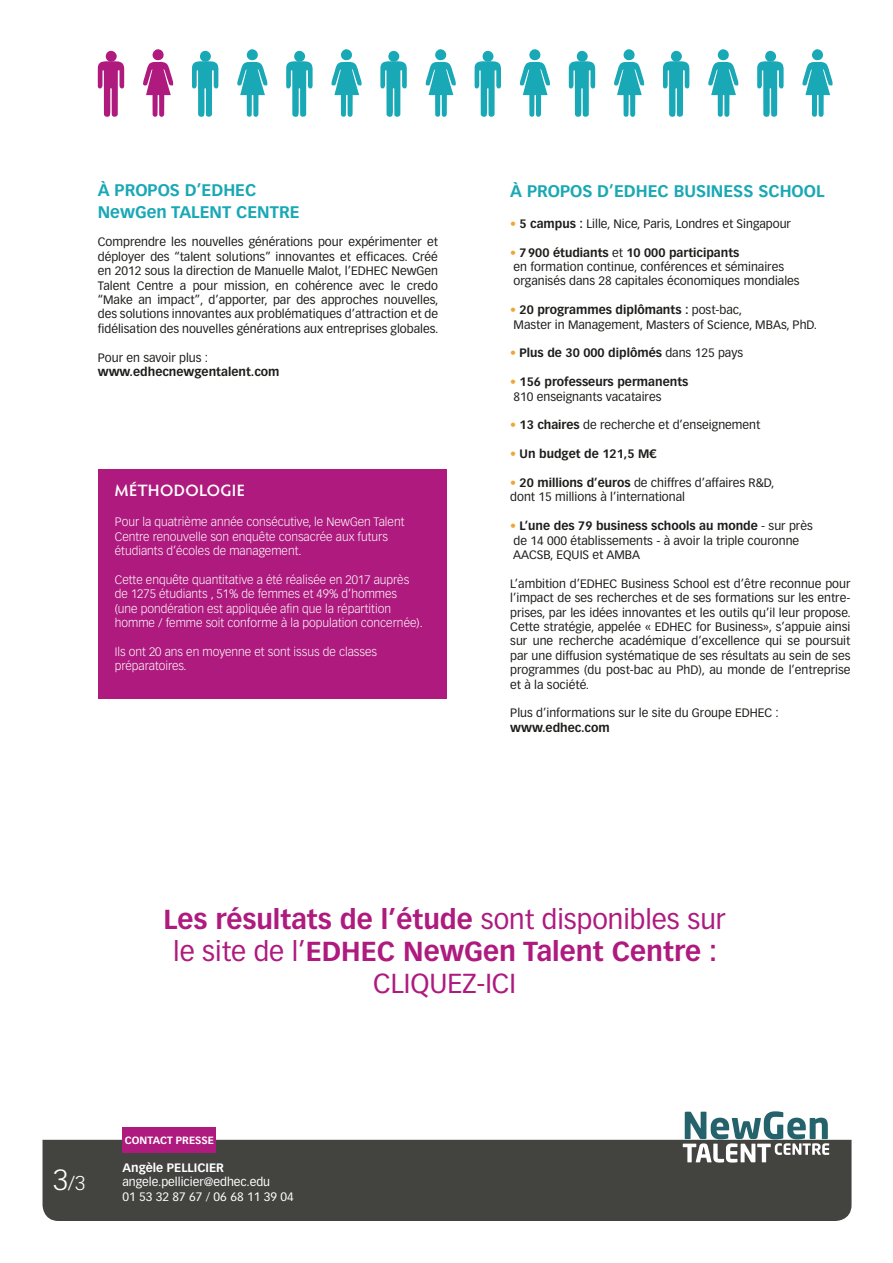
<style>
.page{position:relative;width:893px;height:1263px;background:#fff}
.page>*{position:absolute;margin:0;border:0;box-sizing:border-box;transform-origin:0 0}
.t1{font:700 27px/32.4px "Vectora LT Std";color:#ae1a7e;text-align:center}
.t2{font:300 19.5px "Vectora LT Std";color:#fff}
.t3{font:700 16.5px "Vectora LT Std";color:#19a8b5}
.t4{font:600 16.5px "Hypatia Sans Pro";letter-spacing:.02em;color:#fff}
.t5{font:12px/14.4px "Vectora LT Std";color:#1d1d1b;text-align:justify}
.t6{font:300 12px/14.4px "Vectora LT Std";color:#fff}
.t7{font:700 12px "Vectora LT Std";color:#1d1d1b}
.t8{font:12px "Vectora LT Std";color:#fff}
.t9{font:700 12px "Vectora LT Std";color:#fff}
.t10{font:700 10.35px "Vectora LT Std";color:#fff}
.s1{color:#efa636}
.s2{font-weight:700}
.s3{font-weight:400;color:#efa636}
.s4{font-weight:400}
.s5{font-size:28.5px}
</style>
<div class="page">
<div style="left:98px;top:469px;width:348px;height:230px;background:#ae1a7e"></div>
<div style="left:43px;top:1140px;width:808px;height:81px;background:#434340"></div>
<div style="left:122px;top:1127px;width:94px;height:25px;background:#ae1a7e"></div>
<svg style="left:98px;top:50px;width:26px;height:67px"></svg>
<svg style="left:143px;top:49px;width:31px;height:68px"></svg>
<svg style="left:192px;top:50px;width:26px;height:67px"></svg>
<svg style="left:237px;top:49px;width:31px;height:68px"></svg>
<svg style="left:286px;top:50px;width:27px;height:67px"></svg>
<svg style="left:331px;top:49px;width:31px;height:68px"></svg>
<svg style="left:380px;top:50px;width:27px;height:67px"></svg>
<svg style="left:426px;top:49px;width:30px;height:68px"></svg>
<svg style="left:475px;top:50px;width:26px;height:67px"></svg>
<svg style="left:520px;top:49px;width:30px;height:68px"></svg>
<svg style="left:569px;top:50px;width:26px;height:67px"></svg>
<svg style="left:614px;top:49px;width:31px;height:68px"></svg>
<svg style="left:663px;top:50px;width:26px;height:67px"></svg>
<svg style="left:708px;top:49px;width:31px;height:68px"></svg>
<svg style="left:757px;top:50px;width:27px;height:67px"></svg>
<svg style="left:802px;top:49px;width:31px;height:68px"></svg>
<svg style="left:683px;top:1111px;width:146px;height:51px"></svg>
<p class="t3" style="left:98px;top:180px;width:160px">À PROPOS D’EDHEC</p>
<p class="t3" style="left:98px;top:202px;width:203px">NewGen TALENT CENTRE</p>
<p class="t5" style="left:98px;top:235px;width:342px">Comprendre les nouvelles générations pour expérimenter et déployer des “talent solutions” innovantes et efficaces. Créé en 2012 sous la direction de Manuelle Malot, l’EDHEC NewGen Talent Centre a pour mission, en cohérence avec le credo “Make an impact”, d’apporter, par des approches nouvelles, des solutions innovantes aux problématiques d’attraction et de fidélisation des nouvelles générations aux entreprises globales.</p>
<p class="t5" style="left:98px;top:350px;width:112px">Pour en savoir plus :</p>
<p class="t7" style="left:98px;top:364px;width:183px">www.edhecnewgentalent.com</p>
<p class="t4" style="left:115px;top:478px;width:132px">MÉTHODOLOGIE</p>
<p class="t6" style="left:115px;top:515px;width:291px">Pour la quatrième année consécutive, le NewGen Talent<br>Centre renouvelle son enquête consacrée aux futurs étudiants d’écoles de management.</p>
<p class="t6" style="left:115px;top:572px;width:296px">Cette enquête quantitative a été réalisée en 2017 auprès de 1275 étudiants , 51% de femmes et 49% d’hommes</p>
<p class="t6" style="left:115px;top:601px;width:309px">(une pondération est appliquée afin que la répartition homme / femme soit conforme à la population concernée).</p>
<p class="t6" style="left:115px;top:644px;width:264px">Ils ont 20 ans en moyenne et sont issus de classes préparatoires.</p>
<p class="t3" style="left:510px;top:181px;width:316px">À PROPOS D’EDHEC BUSINESS SCHOOL</p>
<p class="t5" style="left:510px;top:216px;width:282px"><span class="s1">•</span> <span class="s2">5 campus :</span> Lille, Nice, Paris, Londres et Singapour</p>
<p class="t7" style="left:510px;top:245px;width:231px"><span class="s3">•</span> 7900 étudiants <span class="s4">et</span> 10 000 participants</p>
<p class="t5" style="left:514px;top:260px;width:272px">en formation continue, conférences et séminaires</p>
<p class="t5" style="left:514px;top:274px;width:288px">organisés dans 28 capitales économiques mondiales</p>
<p class="t7" style="left:510px;top:303px;width:233px"><span class="s3">•</span> 20 programmes diplômants : <span class="s4">post-bac,</span></p>
<p class="t5" style="left:514px;top:317px;width:305px">Master in Management, Masters of Science, MBAs, PhD.</p>
<p class="t7" style="left:510px;top:346px;width:234px"><span class="s3">•</span> Plus de 30 000 diplômés <span class="s4">dans 125 pays</span></p>
<p class="t7" style="left:510px;top:375px;width:180px"><span class="s3">•</span> 156 professeurs permanents</p>
<p class="t5" style="left:514px;top:389px;width:149px">810 enseignants vacataires</p>
<p class="t5" style="left:510px;top:418px;width:252px"><span class="s1">•</span> <span class="s2">13 chaires</span> de recherche et d’enseignement</p>
<p class="t7" style="left:510px;top:447px;width:148px"><span class="s3">•</span> Un budget de 121,5 M€</p>
<p class="t5" style="left:510px;top:476px;width:266px"><span class="s1">•</span> <span class="s2">20 millions d’euros</span> de chiffres d’affaires R&amp;D,</p>
<p class="t5" style="left:510px;top:490px;width:176px">dont 15 millions à l’international</p>
<p class="t7" style="left:510px;top:519px;width:304px"><span class="s3">•</span> L’une des 79 business schools au monde <span class="s4">- sur près</span></p>
<p class="t5" style="left:514px;top:533px;width:287px">de 14 000 établissements - à avoir la triple couronne</p>
<p class="t5" style="left:513px;top:548px;width:128px">AACSB, EQUIS et AMBA</p>
<p class="t5" style="left:510px;top:576px;width:342px">L’ambition d’EDHEC Business School est d’être reconnue pour l’impact de ses recherches et de ses formations sur les entre&shy;prises, par les idées innovantes et les outils qu’il leur propose.<br>Cette stratégie, appelée « EDHEC for Business», s’appuie ainsi sur une recherche académique d’excellence qui se poursuit par une diffusion systématique de ses résultats au sein de ses programmes (du post-bac au PhD), au monde de l’entreprise et à la société.</p>
<p class="t5" style="left:510px;top:706px;width:270px">Plus d’informations sur le site du Groupe EDHEC :</p>
<p class="t7" style="left:510px;top:720px;width:101px">www.edhec.com</p>
<p class="t1" style="left:163px;top:903px;width:564px">Les résultats de l’étude <span class="s4">sont disponibles sur le site de l’</span>EDHEC NewGen Talent Centre :<br><span class="s4">CLIQUEZ-ICI</span></p>
<p class="t2" style="left:53px;top:1172px;width:34px"><span class="s5">3</span>/3</p>
<p class="t10" style="left:125px;top:1134px;width:91px">CONTACT PRESSE</p>
<p class="t9" style="left:122px;top:1160px;width:103px">Angèle PELLICIER</p>
<p class="t8" style="left:122px;top:1175px;width:149px">angele.pellicier@edhec.edu</p>
<p class="t8" style="left:122px;top:1189px;width:173px">01 53 32 87 67 / 06 68 11 39 04</p>
</div>
